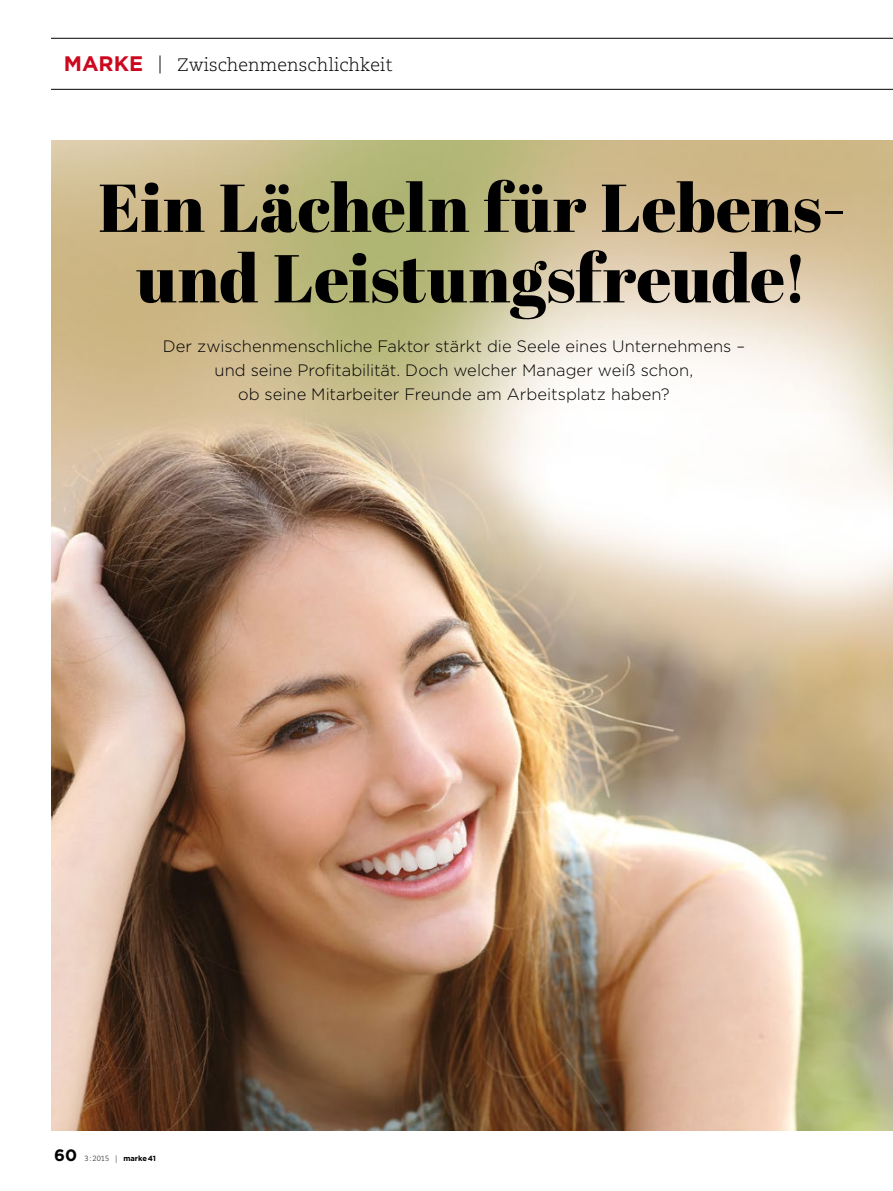
<style>
.page{position:relative;width:893px;height:1191px;background:#fff}
.page>*{position:absolute;margin:0;border:0;box-sizing:border-box;transform-origin:0 0}
.t1{font:67.5px/70.5px "Abril Fatface";letter-spacing:.005em;color:#000;text-align:center}
.t2{font:300 18px "Caecilia LT Std";color:#000}
.t3{font:300 16.5px/24px "Gotham";color:#000;text-align:center}
.t4{font:300 7.5px "Caecilia LT Std";color:#000}
.s1{font-family:"Gotham";font-weight:700;font-size:21px;color:#cd071e}
.s2{font-family:"Gotham";font-weight:700;font-size:16.5px}
.s3{font-family:"Gotham";font-weight:700}
</style>
<div class="page">
<img style="left:51px;top:140px;width:842px;height:990px">
<hr style="left:51px;top:38px;width:842px;height:1px;background:#000">
<hr style="left:51px;top:89px;width:842px;height:1px;background:#000">
<p class="t2" style="left:64px;top:55px;width:330px"><span class="s1">MARKE</span> | Zwischenmenschlichkeit</p>
<p class="t1" style="left:98px;top:171px;width:749px">Ein Lächeln für Lebens&shy;und Leistungsfreude!</p>
<p class="t3" style="left:163px;top:334px;width:584px">Der zwischenmenschliche Faktor stärkt die Seele eines Unternehmens – und seine Profitabilität. Doch welcher Manager weiß schon,<br>ob seine Mitarbeiter Freunde am Arbeitsplatz haben?</p>
<p class="t4" style="left:54px;top:1154px;width:103px"><span class="s2">60</span> 3:2015 | <span class="s3">marke41</span></p>
</div>
